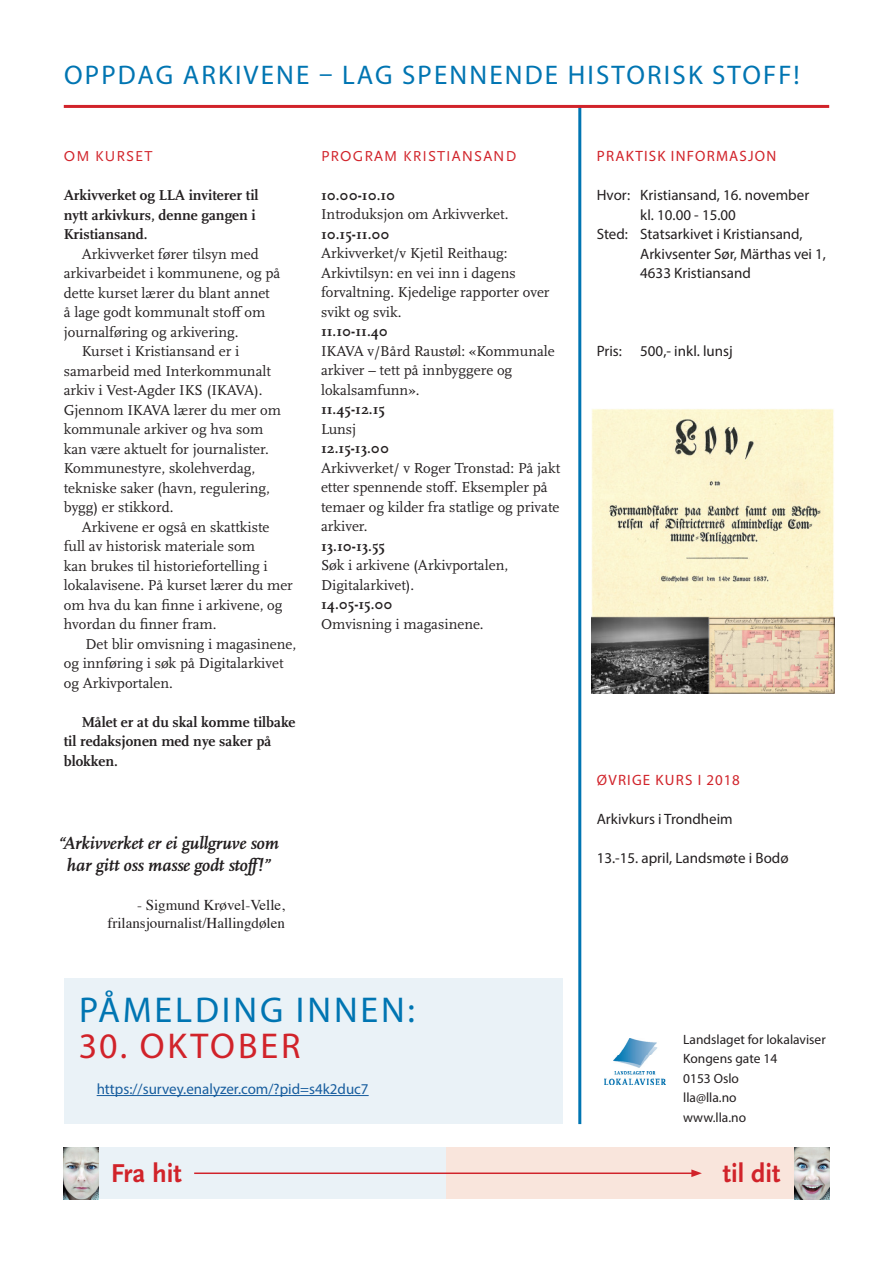
<style>
.page{position:relative;width:893px;height:1263px;background:#fff}
.page>*{position:absolute;margin:0;border:0;box-sizing:border-box;transform-origin:0 0}
.Tittel{font:36px "Myriad Pro";letter-spacing:.08em;color:#0075b2}
.Tittel-2{font:36px "Myriad Pro";letter-spacing:.08em;color:#d1232a}
.Tittel-3{font:27px "Myriad Pro";letter-spacing:.08em;color:#0075b2}
.Brødtekst_utan_innry{font:700 27px "Scala Sans Pro";color:#d1232a}
.t1{font:italic 700 18px/21.6px "Scala Pro";color:#231f20;text-align:center}
.Brødtekst{font:15px/19.5px "Scala Pro";color:#231f20}
.Brødtekst-2{font:700 15px/19.5px "Scala Pro";color:#231f20}
.Brødtekst_utan_innry-2{font:15px/19.5px "Myriad Pro";color:#231f20}
.t2{font:15px "Times";color:#231f20}
.tittel_liten{font:15px "Myriad Pro";color:#231f20}
.Brødtekst_sansserif{font:15px "Myriad Pro";color:#175d9e}
.tittel_liten-2{font:15px "Scala Sans Pro";letter-spacing:.07em;color:#d1232a}
.Brødtekst_utan_innry-3{font:15px "Myriad Pro";letter-spacing:.08em;color:#d1232a}
.tittel_liten-3{font:15px "Myriad Pro";letter-spacing:.08em;color:#d1232a}
.Brødtekst_utan_innry-4{font:13.5px "Myriad Pro";color:#231f20}
</style>
<div class="page">
<hr style="left:578px;top:107px;width:3px;height:1017px;background:#0075b2">
<div style="left:64px;top:1147px;width:765px;height:52px;background:#eaf2f7"></div>
<div style="left:447px;top:1147px;width:382px;height:52px;background:#f9e5dc"></div>
<img style="left:64px;top:1147px;width:34px;height:52px">
<img style="left:795px;top:1147px;width:34px;height:52px">
<hr style="left:194px;top:1172px;width:500px;height:2px;background:#d1232a">
<svg style="left:691px;top:1169px;width:11px;height:8px"></svg>
<img style="left:604px;top:1039px;width:62px;height:45px">
<hr style="left:64px;top:105px;width:765px;height:3px;background:#d1232a">
<div style="left:64px;top:979px;width:499px;height:145px;background:#eaf2f7"></div>
<hr style="left:97px;top:1095px;width:272px;height:1px;background:#175d9e">
<img style="left:592px;top:409px;width:242px;height:284px">
<p class="Tittel-3" style="left:64px;top:58px;width:737px">OPPDAG ARKIVENE – LAG SPENNENDE HISTORISK STOFF!</p>
<p class="tittel_liten-2" style="left:64px;top:146px;width:90px">OM KURSET</p>
<p class="Brødtekst-2" style="left:64px;top:185px;width:196px">Arkivverket og LLA inviterer til nytt arkivkurs, denne gangen i<br>Kristiansand.</p>
<p class="Brødtekst" style="left:64px;top:244px;width:218px;text-indent:18px">Arkivverket fører tilsyn med arkivarbeidet i kommunene, og på dette kurset lærer du blant annet å lage godt kommunalt stoff om journalføring og arkivering.</p>
<p class="Brødtekst" style="left:64px;top:341px;width:219px;text-indent:18px">Kurset i Kristiansand er i samarbeid med Interkommunalt arkiv i Vest-Agder IKS (IKAVA).<br>Gjennom IKAVA lærer du mer om kommunale arkiver og hva som kan være aktuelt for journalister.<br>Kommunestyre, skolehverdag, tekniske saker (havn, regulering, bygg) er stikkord.</p>
<p class="Brødtekst" style="left:64px;top:517px;width:231px;text-indent:18px">Arkivene er også en skattkiste full av historisk materiale som<br>kan brukes til historiefortelling i lokalavisene. På kurset lærer du mer om hva du kan finne i arkivene, og hvordan du finner fram.</p>
<p class="Brødtekst" style="left:64px;top:634px;width:234px;text-indent:22px">Det blir omvisning i magasinene, og innføring i søk på Digitalarkivet og Arkivportalen.</p>
<p class="Brødtekst-2" style="left:64px;top:711px;width:233px;text-indent:18px">Målet er at du skal komme tilbake til redaksjonen med nye saker på blokken.</p>
<p class="tittel_liten-2" style="left:321px;top:146px;width:197px">PROGRAM KRISTIANSAND</p>
<p class="Brødtekst-2" style="left:321px;top:184px;width:76px">10.00-10.10</p>
<p class="Brødtekst" style="left:321px;top:204px;width:189px">Introduksjon om Arkivverket.</p>
<p class="Brødtekst-2" style="left:321px;top:223px;width:70px">10.15-11.00</p>
<p class="Brødtekst" style="left:321px;top:243px;width:230px">Arkivverket/v Kjetil Reithaug:<br>Arkivtilsyn: en vei inn i dagens forvaltning. Kjedelige rapporter over svikt og svik.</p>
<p class="Brødtekst-2" style="left:321px;top:321px;width:68px">11.10-11.40</p>
<p class="Brødtekst" style="left:321px;top:341px;width:235px">IKAVA v/Bård Raustøl: «Kommunale arkiver – tett på innbyggere og lokalsamfunn».</p>
<p class="Brødtekst-2" style="left:321px;top:399px;width:65px">11.45-12.15</p>
<p class="Brødtekst" style="left:321px;top:419px;width:37px">Lunsj</p>
<p class="Brødtekst-2" style="left:321px;top:438px;width:69px">12.15-13.00</p>
<p class="Brødtekst" style="left:321px;top:458px;width:241px">Arkivverket/ v Roger Tronstad: På jakt etter spennende stoff. Eksempler på temaer og kilder fra statlige og private arkiver.</p>
<p class="Brødtekst-2" style="left:321px;top:535px;width:65px">13.10-13.55</p>
<p class="Brødtekst" style="left:321px;top:555px;width:189px">Søk i arkivene (Arkivportalen,<br>Digitalarkivet).</p>
<p class="Brødtekst-2" style="left:321px;top:594px;width:73px">14.05-15.00</p>
<p class="Brødtekst" style="left:321px;top:614px;width:164px">Omvisning i magasinene.</p>
<p class="t1" style="left:58px;top:831px;width:222px">“Arkivverket er ei gullgruve som har gitt oss masse godt stoff!”</p>
<p class="t2" style="left:137px;top:891px;width:149px">- Sigmund Krøvel-Velle,</p>
<p class="t2" style="left:107px;top:909px;width:179px">frilansjournalist/Hallingdølen</p>
<p class="Tittel" style="left:79px;top:987px;width:337px">PÅMELDING INNEN:</p>
<p class="Tittel-2" style="left:79px;top:1023px;width:223px">30. OKTOBER</p>
<p class="Brødtekst_sansserif" style="left:97px;top:1080px;width:273px">https://survey.enalyzer.com/?pid=s4k2duc7</p>
<p class="Brødtekst_utan_innry" style="left:111px;top:1155px;width:72px">Fra hit</p>
<p class="Brødtekst_utan_innry-3" style="left:597px;top:147px;width:181px">PRAKTISK INFORMASJON</p>
<p class="Brødtekst_utan_innry-2" style="left:597px;top:185px;width:214px">Hvor: Kristiansand, 16. november</p>
<p class="Brødtekst_utan_innry-2" style="left:640px;top:205px;width:97px">kl. 10.00 - 15.00</p>
<p class="Brødtekst_utan_innry-2" style="left:640px;top:224px;width:187px;text-indent:-44px">Sted: Statsarkivet i Kristiansand,<br>Arkivsenter Sør, Märthas vei 1,<br>4633 Kristiansand</p>
<p class="Brødtekst_utan_innry-2" style="left:597px;top:341px;width:137px">Pris: 500,- inkl. lunsj</p>
<p class="tittel_liten-3" style="left:597px;top:771px;width:145px">ØVRIGE KURS I 2018</p>
<p class="tittel_liten" style="left:597px;top:810px;width:137px">Arkivkurs i Trondheim</p>
<p class="tittel_liten" style="left:597px;top:849px;width:193px">13.-15. april, Landsmøte i Bodø</p>
<p class="Brødtekst_utan_innry-4" style="left:683px;top:1031px;width:144px">Landslaget for lokalaviser</p>
<p class="Brødtekst_utan_innry-4" style="left:683px;top:1050px;width:96px">Kongens gate 14</p>
<p class="Brødtekst_utan_innry-4" style="left:683px;top:1070px;width:57px">0153 Oslo</p>
<p class="Brødtekst_utan_innry-4" style="left:683px;top:1089px;width:55px">lla@lla.no</p>
<p class="Brødtekst_utan_innry-4" style="left:683px;top:1109px;width:64px">www.lla.no</p>
<p class="Brødtekst_utan_innry" style="left:723px;top:1155px;width:59px">til dit</p>
</div>
